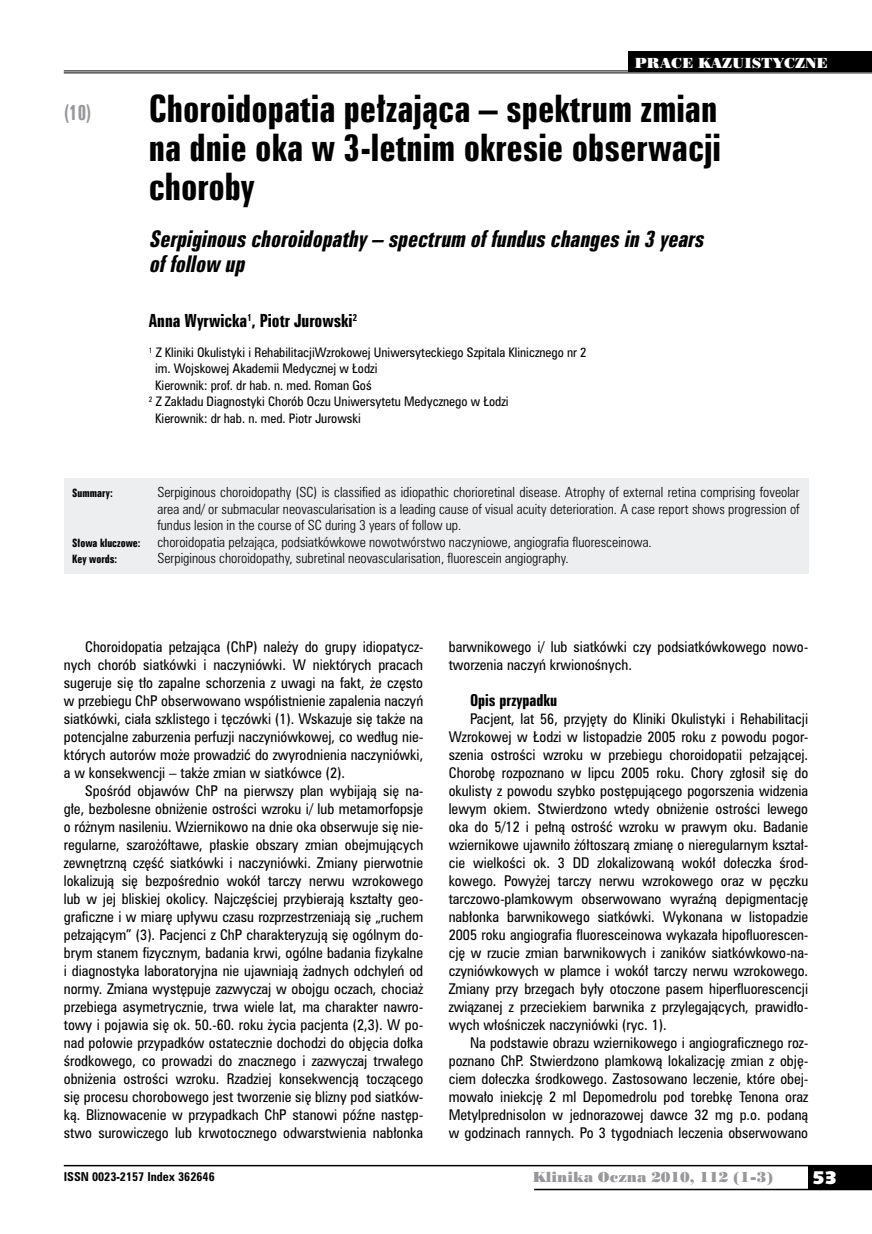
<style>
.page{position:relative;width:872px;height:1234px;background:#fff}
.page>*{position:absolute;margin:0;border:0;box-sizing:border-box;transform-origin:0 0}
.t1{font:34.5px/39px "Zurich Bd X Cn PL";color:#000;text-align:justify}
.t2{font:italic 21px/25.5px "Zurich Bd X Cn PL";color:#000}
.t3{font:19.5px "Zurich Bd X Cn PL";color:#98989c;scale:.9 1}
.t4{font:18px "Humanst 531 U Blk PL";color:#fff}
.t5{font:16.5px "Zurich Bd X Cn PL";color:#000}
.t6{font:15px "Zurich Bd X Cn PL";color:#000}
.t7{font:13.5px/18px "Zurich Cn PL";color:#000;text-align:justify}
.t8{font:13.5px "Poster Bodoni PL";color:#98989c}
.t9{font:13.5px "Poster Bodoni PL";color:#fff}
.t10{font:12.75px/16.5px "Zurich Lt Cn PL";color:#000;text-align:justify}
.t11{font:12px "Zurich Cn PL";color:#000}
.t12{font:700 11.25px "Zurich Cn PL";color:#000}
.t13{font:10.5px "Zurich Bd X Cn PL";color:#000}
</style>
<div class="page">
<div style="left:808px;top:1165px;width:64px;height:24px;background:#000"></div>
<hr style="left:64px;top:1164px;width:808px;height:2px;background:#000">
<hr style="left:534px;top:1188px;width:338px;height:1px;background:#000">
<div style="left:64px;top:478px;width:744px;height:95px;background:#edeeef"></div>
<hr style="left:64px;top:70px;width:808px;height:1px;background:#000">
<hr style="left:64px;top:72px;width:808px;height:1px;background:#000">
<div style="left:628px;top:51px;width:244px;height:21px;background:#000"></div>
<h3 class="t3" style="left:64px;top:100px;width:32px">(10)</h3>
<p class="t9" style="left:635px;top:54px;width:195px">PRACE KAZUISTYCZNE</p>
<h1 class="t1" style="left:149px;top:89px;width:574px">Choroidopatia pełzająca – spektrum zmian na dnie oka w 3-letnim okresie obserwacji choroby</h1>
<h2 class="t2" style="left:149px;top:226px;width:561px">Serpiginouschoroidopathy– spectrum offunduschangesin 3 years offollow up</h2>
<p class="t5" style="left:149px;top:310px;width:210px">Anna Wyrwicka<sup>1</sup>, Piotr Jurowski<sup>2</sup></p>
<p class="t11" style="left:149px;top:344px;width:439px"><sup>1</sup> Z Kliniki Okulistyki i RehabilitacjiWzrokowej Uniwersyteckiego Szpitala Klinicznego nr 2</p>
<p class="t11" style="left:155px;top:360px;width:224px">im. Wojskowej Akademii Medycznej w Łodzi</p>
<p class="t11" style="left:155px;top:377px;width:218px">Kierownik: prof. dr hab. n. med. Roman Goś</p>
<p class="t11" style="left:149px;top:393px;width:361px"><sup>2</sup> Z Zakładu Diagnostyki Chorób Oczu Uniwersytetu Medycznego w Łodzi</p>
<p class="t11" style="left:155px;top:410px;width:207px">Kierownik: dr hab. n. med. Piotr Jurowski</p>
<p class="t13" style="left:72px;top:486px;width:42px">Summary:</p>
<p class="t10" style="left:157px;top:484px;width:644px">Serpiginous choroidopathy (SC) is classified as idiopathic chorioretinal disease. Atrophy of external retina comprising foveolar area and/ or submacular neovascularisation is a leading cause of visual acuity deterioration. A case report shows progression of fundus lesion in the course of SC during 3 years of follow up.</p>
<p class="t13" style="left:72px;top:536px;width:70px">Słowa kluczowe:</p>
<p class="t10" style="left:157px;top:533px;width:496px">choroidopatia pełzająca, podsiatkówkowe nowotwórstwo naczyniowe, angiografia fluoresceinowa.</p>
<p class="t13" style="left:72px;top:552px;width:46px">Key words:</p>
<p class="t10" style="left:157px;top:550px;width:413px">Serpiginous choroidopathy, subretinal neovascularisation, fluorescein angiography.</p>
<p class="t7" style="left:64px;top:637px;width:361px;text-indent:21px">Choroidopatia pełzająca (ChP) należy do grupy idiopatycz&shy;nych chorób siatkówki i naczyniówki. W niektórych pracach sugeruje się tło zapalne schorzenia z uwagi na fakt, że często w przebiegu ChP obserwowano współistnienie zapalenia naczyń siatkówki, ciała szklistego i tęczówki (1). Wskazuje się także na potencjalne zaburzenia perfuzji naczyniówkowej, co według nie&shy;których autorów może prowadzić do zwyrodnienia naczyniówki, a w konsekwencji – także zmian w siatkówce (2).</p>
<p class="t7" style="left:64px;top:781px;width:361px;text-indent:21px">Spośród objawów ChP na pierwszy plan wybijają się na&shy;głe, bezbolesne obniżenie ostrości wzroku i/ lub metamorfopsje o różnym nasileniu. Wziernikowo na dnie oka obserwuje się nie&shy;regularne, szarożółtawe, płaskie obszary zmian obejmujących zewnętrzną część siatkówki i naczyniówki. Zmiany pierwotnie lokalizują się bezpośrednio wokół tarczy nerwu wzrokowego lub w jej bliskiej okolicy. Najczęściej przybierają kształty geo&shy;graficzne i w miarę upływu czasu rozprzestrzeniają się „ruchem pełzającym” (3). Pacjenci z ChP charakteryzują się ogólnym do&shy;brym stanem fizycznym, badania krwi, ogólne badania fizykalne i diagnostyka laboratoryjna nie ujawniają żadnych odchyleń od normy. Zmiana występuje zazwyczaj w obojgu oczach, chociaż przebiega asymetrycznie, trwa wiele lat, ma charakter nawro&shy;towy i pojawia się ok. 50.-60. roku życia pacjenta (2,3). W po&shy;nad połowie przypadków ostatecznie dochodzi do objęcia dołka środkowego, co prowadzi do znacznego i zazwyczaj trwałego obniżenia ostrości wzroku. Rzadziej konsekwencją toczącego się procesu chorobowego jest tworzenie się blizny pod siatków&shy;ką. Bliznowacenie w przypadkach ChP stanowi późne następ&shy;stwo surowiczego lub krwotocznego odwarstwienia nabłonka</p>
<p class="t7" style="left:449px;top:637px;width:361px">barwnikowego i/ lub siatkówki czy podsiatkówkowego nowo&shy;tworzenia naczyń krwionośnych.</p>
<p class="t6" style="left:470px;top:690px;width:89px">Opis przypadku</p>
<p class="t7" style="left:449px;top:709px;width:361px;text-indent:21px">Pacjent, lat 56, przyjęty do Kliniki Okulistyki i Rehabilitacji Wzrokowej w Łodzi w listopadzie 2005 roku z powodu pogor&shy;szenia ostrości wzroku w przebiegu choroidopatii pełzającej.<br>Chorobę rozpoznano w lipcu 2005 roku. Chory zgłosił się do okulisty z powodu szybko postępującego pogorszenia widzenia lewym okiem. Stwierdzono wtedy obniżenie ostrości lewego oka do 5/12 i pełną ostrość wzroku w prawym oku. Badanie wziernikowe ujawniło żółtoszarą zmianę o nieregularnym kształ&shy;cie wielkości ok. 3 DD zlokalizowaną wokół dołeczka środ&shy;kowego. Powyżej tarczy nerwu wzrokowego oraz w pęczku tarczowo-plamkowym obserwowano wyraźną depigmentację nabłonka barwnikowego siatkówki. Wykonana w listopadzie 2005 roku angiografia fluoresceinowa wykazała hipofluorescen&shy;cję w rzucie zmian barwnikowych i zaników siatkówkowo-na&shy;czyniówkowych w plamce i wokół tarczy nerwu wzrokowego.<br>Zmiany przy brzegach były otoczone pasem hiperfluorescencji związanej z przeciekiem barwnika z przylegających, prawidło&shy;wych włośniczek naczyniówki (ryc. 1).</p>
<p class="t7" style="left:449px;top:1033px;width:361px;text-indent:21px">Na podstawie obrazu wziernikowego i angiograficznego roz&shy;poznano ChP. Stwierdzono plamkową lokalizację zmian z obję&shy;ciem dołeczka środkowego. Zastosowano leczenie, które obej&shy;mowało iniekcję 2 ml Depomedrolu pod torebkę Tenona oraz Metylprednisolon w jednorazowej dawce 32 mg p.o. podaną w godzinach rannych. Po 3 tygodniach leczenia obserwowano</p>
<p class="t12" style="left:64px;top:1168px;width:152px">ISSN 0023-2157 Index 362646</p>
<p class="t8" style="left:532px;top:1168px;width:242px">Klinika Oczna 2010, 112 (1-3)</p>
<h3 class="t4" style="left:812px;top:1165px;width:26px">53</h3>
</div>
